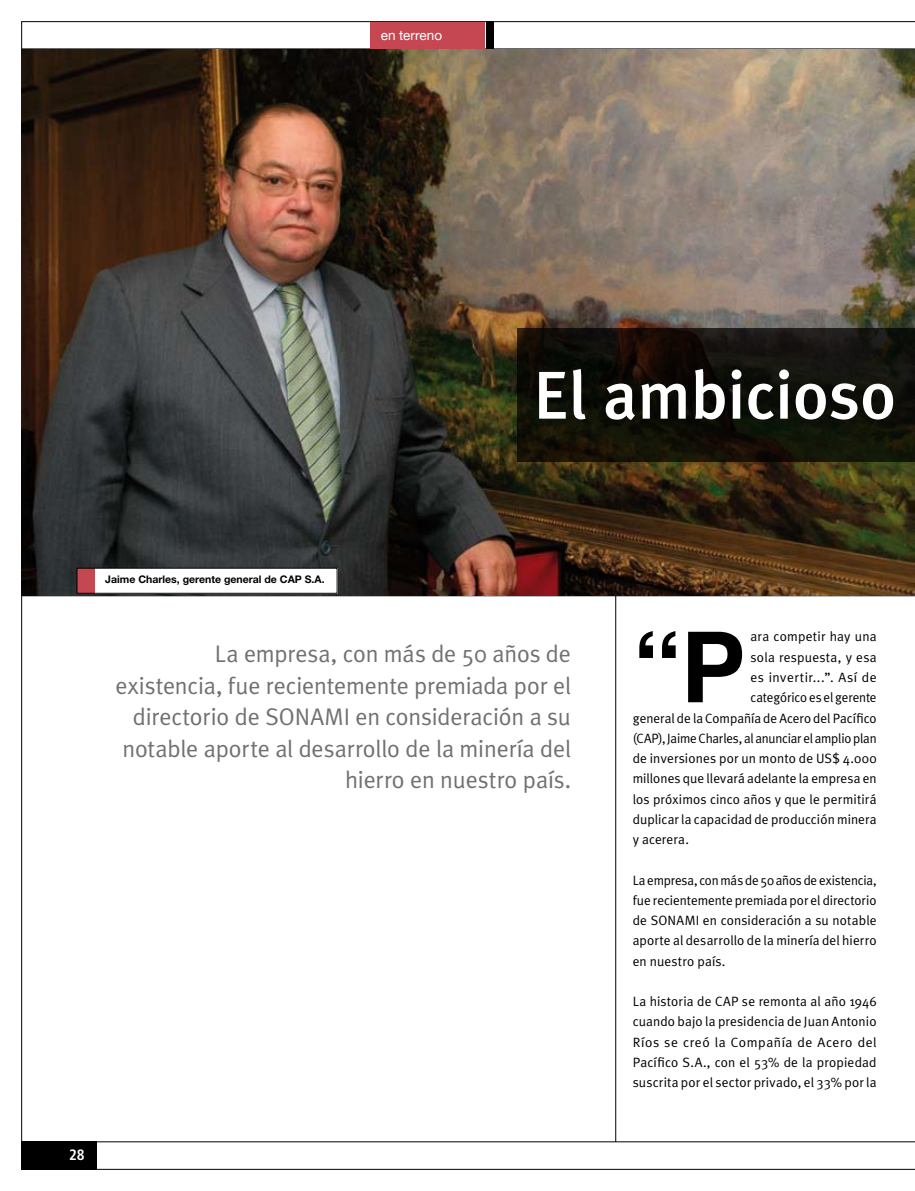
<style>
.page{position:relative;width:915px;height:1191px;background:#fff}
.page>*{position:absolute;margin:0;border:0;box-sizing:border-box;transform-origin:0 0}
.t1{font:700 97.95px "Helvetica";color:#000}
.t2{font:500 67.5px "Meta Plus";color:#fff}
.t3{font:24px/31.5px "Meta Plus Normal";letter-spacing:-.01em;color:#707173;text-align:right}
.t4{font:700 condensed 15px "Frutiger";color:#fff}
.t5{font:13.5px/20.2px "Meta Plus Normal";letter-spacing:.005em;color:#000;text-align:justify}
.t6{font:13.5px "Meta Plus Normal";letter-spacing:-.015em;color:#000}
.t7{font:13.5px "Meta Plus Normal";letter-spacing:.03em;color:#000}
.t8{font:13.5px "Helvetica Neue";letter-spacing:.005em;color:#fff}
.t9{font:700 10.5px "Helvetica Neue";color:#000}
</style>
<div class="page">
<hr style="left:615px;top:596px;width:1px;height:545px;background:#000">
<hr style="left:21px;top:595px;width:893px;height:1px;background:#000">
<div style="left:21px;top:1141px;width:75px;height:28px;background:#000"></div>
<hr style="left:22px;top:1141px;width:892px;height:1px;background:#000">
<img style="left:22px;top:49px;width:892px;height:546px">
<div style="left:77px;top:568px;width:260px;height:25px;background:#fff"></div>
<div style="left:77px;top:568px;width:18px;height:25px;background:#c54751"></div>
<div style="left:370px;top:22px;width:115px;height:26px;background:#c54751"></div>
<div style="left:485px;top:21px;width:8px;height:28px;background:#000"></div>
<svg style="left:517px;top:328px;width:397px;height:134px;background:#111008"></svg>
<p class="t8" style="left:380px;top:27px;width:63px">en terreno</p>
<h2 class="t2" style="left:533px;top:356px;width:364px">El ambicioso</h2>
<p class="t9" style="left:105px;top:573px;width:221px">Jaime Charles, gerente general de CAP S.A.</p>
<h3 class="t3" style="left:115px;top:638px;width:457px">La empresa, con más de 50 años de existencia, fue recientemente premiada por el directorio de SONAMI en consideración a su notable aporte al desarrollo de la minería del hierro en nuestro país.</h3>
<p class="t4" style="left:69px;top:1145px;width:17px">28</p>
<h1 class="t1" style="left:632px;top:579px;width:114px">“P</h1>
<p class="t5" style="left:750px;top:626px;width:128px">ara competir hay una</p>
<p class="t5" style="left:750px;top:647px;width:128px">sola respuesta, y esa</p>
<p class="t7" style="left:750px;top:669px;width:127px">es invertir...”. Así de</p>
<p class="t5" style="left:750px;top:687px;width:127px">categórico es el gerente</p>
<p class="t5" style="left:632px;top:707px;width:245px">general de la Compañía de Acero del Pacífico</p>
<p class="t6" style="left:632px;top:730px;width:245px">(CAP), Jaime Charles, al anunciar el amplio plan</p>
<p class="t5" style="left:632px;top:748px;width:245px">de inversiones por un monto de US$ 4.000</p>
<p class="t5" style="left:632px;top:768px;width:245px">millones que llevará adelante la empresa en</p>
<p class="t5" style="left:632px;top:788px;width:245px">los próximos cinco años y que le permitirá</p>
<p class="t5" style="left:632px;top:809px;width:245px">duplicar la capacidad de producción minera</p>
<p class="t5" style="left:632px;top:829px;width:58px">y acerera.</p>
<p class="t5" style="left:632px;top:869px;width:245px">La empresa, con más de 50 años de existencia, fue recientemente premiada por el directorio de SONAMI en consideración a su notable aporte al desarrollo de la minería del hierro en nuestro país.</p>
<p class="t5" style="left:632px;top:991px;width:245px">La historia de CAP se remonta al año 1946 cuando bajo la presidencia de Juan Antonio Ríos se creó la Compañía de Acero del Pacífico S.A., con el 53% de la propiedad suscrita por el sector privado, el 33% por la</p>
</div>
